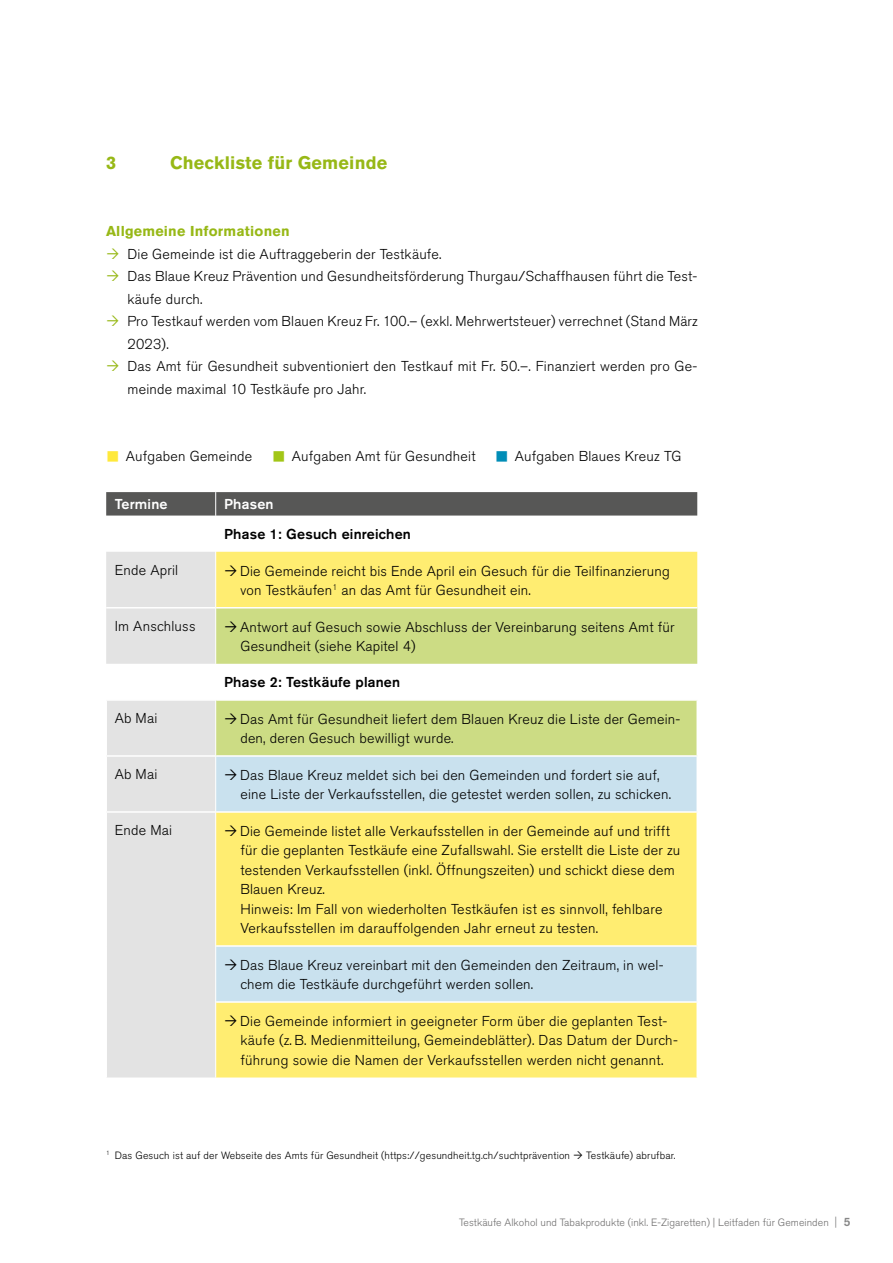
<style>
.page{position:relative;width:893px;height:1263px;background:#fff}
.page>*{position:absolute;margin:0;border:0;box-sizing:border-box;transform-origin:0 0}
.t1{font:700 18px "Akzidenz Grotesk Pro";letter-spacing:.01em;color:#97b816}
.t2{font:300 14.25px/19.5px "Akzidenz Grotesk Pro";letter-spacing:.015em;color:#000}
.t3{font:500 14.25px "Akzidenz Grotesk Pro";letter-spacing:.015em;color:#000}
.t4{font:700 14.25px "Akzidenz Grotesk Pro";letter-spacing:.015em;color:#97b816}
.t5{font:500 14.25px "Akzidenz Grotesk Pro";letter-spacing:.015em;color:#fff}
.t6{font:300 10.5px "Akzidenz Grotesk Pro";letter-spacing:.015em;color:#000}
.t7{font:300 10.5px "Akzidenz Grotesk Pro";letter-spacing:.005em;color:#706f6f}
.s1{color:#ffe93b}
.s2{color:#a2c617}
.s3{color:#008db7}
.s4{font-size:12px;color:#878787}
.s5{font-weight:500;font-size:12px;color:#878787}
</style>
<div class="page">
<div style="left:106px;top:552px;width:109px;height:525px;background:#e3e3e3"></div>
<div style="left:216px;top:552px;width:481px;height:525px;background:#ffed71"></div>
<svg style="left:216px;top:608px;width:481px;height:147px;fill:#ccdc84"></svg>
<svg style="left:216px;top:757px;width:480px;height:244px;fill:#ffed71"></svg>
<hr style="left:106px;top:607px;width:109px;height:1px;background:#fff">
<hr style="left:216px;top:607px;width:481px;height:1px;background:#fff">
<hr style="left:105px;top:701px;width:2px;height:54px;background:#fff">
<hr style="left:105px;top:699px;width:110px;height:2px;background:#fff">
<hr style="left:696px;top:701px;width:2px;height:54px;background:#fff">
<hr style="left:216px;top:699px;width:482px;height:2px;background:#fff">
<hr style="left:105px;top:757px;width:2px;height:54px;background:#fff">
<hr style="left:696px;top:757px;width:2px;height:54px;background:#fff">
<hr style="left:105px;top:813px;width:2px;height:133px;background:#fff">
<hr style="left:696px;top:813px;width:2px;height:132px;background:#fff">
<hr style="left:105px;top:946px;width:2px;height:56px;background:#fff">
<hr style="left:105px;top:1002px;width:2px;height:75px;background:#fff">
<hr style="left:696px;top:947px;width:2px;height:54px;background:#fff">
<hr style="left:696px;top:1003px;width:2px;height:74px;background:#fff">
<hr style="left:216px;top:1001px;width:482px;height:2px;background:#fff">
<hr style="left:105px;top:755px;width:110px;height:2px;background:#fff">
<hr style="left:216px;top:755px;width:482px;height:2px;background:#fff">
<hr style="left:105px;top:811px;width:110px;height:2px;background:#fff">
<hr style="left:216px;top:811px;width:482px;height:2px;background:#fff">
<hr style="left:216px;top:945px;width:482px;height:2px;background:#fff">
<div style="left:106px;top:492px;width:591px;height:23px;background:#575756"></div>
<svg style="left:225px;top:565px;width:12px;height:10px"></svg>
<svg style="left:225px;top:621px;width:12px;height:10px"></svg>
<svg style="left:225px;top:713px;width:12px;height:11px"></svg>
<svg style="left:225px;top:769px;width:12px;height:11px"></svg>
<svg style="left:225px;top:825px;width:12px;height:11px"></svg>
<svg style="left:225px;top:959px;width:12px;height:11px"></svg>
<svg style="left:225px;top:1015px;width:12px;height:11px"></svg>
<p class="t1" style="left:106px;top:151px;width:12px">3</p>
<p class="t1" style="left:170px;top:151px;width:219px">Checkliste für Gemeinde</p>
<p class="t4" style="left:106px;top:222px;width:185px">Allgemeine Informationen</p>
<p class="t2" style="left:128px;top:242px;width:572px;line-height:22.5px">Die Gemeinde ist die Auftraggeberin der Testkäufe.<br>Das Blaue Kreuz Prävention und Gesundheitsförderung Thurgau/Schaffhausen führt die Test&shy;käufe durch.<br>Pro Testkauf werden vom Blauen Kreuz Fr. 100.– (exkl. Mehrwertsteuer) verrechnet (Stand März 2023).<br>Das Amt für Gesundheit subventioniert den Testkauf mit Fr. 50.–. Finanziert werden pro Ge&shy;meinde maximal 10 Testkäufe pro Jahr.</p>
<p class="t2" style="left:106px;top:446px;width:577px"><span class="s1">■</span> Aufgaben Gemeinde <span class="s2">■</span> Aufgaben Amt für Gesundheit <span class="s3">■</span> Aufgaben Blaues Kreuz TG</p>
<p class="t5" style="left:115px;top:495px;width:54px">Termine</p>
<p class="t5" style="left:224px;top:495px;width:51px">Phasen</p>
<p class="t3" style="left:224px;top:525px;width:188px">Phase 1: Gesuch einreichen</p>
<p class="t2" style="left:115px;top:560px;width:65px">Ende April</p>
<p class="t2" style="left:240px;top:561px;width:431px">Die Gemeinde reicht bis Ende April ein Gesuch für die Teilfinanzierung von Testkäufen<sup>1</sup> an das Amt für Gesundheit ein.</p>
<p class="t2" style="left:115px;top:616px;width:82px">Im Anschluss</p>
<p class="t2" style="left:240px;top:617px;width:436px">Antwort auf Gesuch sowie Abschluss der Vereinbarung seitens Amt für<br>Gesundheit (siehe Kapitel 4)</p>
<p class="t3" style="left:224px;top:673px;width:177px">Phase 2: Testkäufe planen</p>
<p class="t2" style="left:115px;top:709px;width:44px">Ab Mai</p>
<p class="t2" style="left:240px;top:709px;width:442px">Das Amt für Gesundheit liefert dem Blauen Kreuz die Liste der Gemein&shy;den, deren Gesuch bewilligt wurde.</p>
<p class="t2" style="left:115px;top:765px;width:44px">Ab Mai</p>
<p class="t2" style="left:240px;top:765px;width:433px">Das Blaue Kreuz meldet sich bei den Gemeinden und fordert sie auf, eine Liste der Verkaufsstellen, die getestet werden sollen, zu schicken.</p>
<p class="t2" style="left:115px;top:821px;width:59px">Ende Mai</p>
<p class="t2" style="left:240px;top:821px;width:442px">Die Gemeinde listet alle Verkaufsstellen in der Gemeinde auf und trifft für die geplanten Testkäufe eine Zufallswahl. Sie erstellt die Liste der zu testenden Verkaufsstellen (inkl. Öffnungszeiten) und schickt diese dem Blauen Kreuz.<br>Hinweis: Im Fall von wiederholten Testkäufen ist es sinnvoll, fehlbare Verkaufsstellen im darauffolgenden Jahr erneut zu testen.</p>
<p class="t2" style="left:240px;top:955px;width:425px">Das Blaue Kreuz vereinbart mit den Gemeinden den Zeitraum, in wel&shy;chem die Testkäufe durchgeführt werden sollen.</p>
<p class="t2" style="left:240px;top:1011px;width:439px">Die Gemeinde informiert in geeigneter Form über die geplanten Test&shy;käufe (z.B. Medienmitteilung, Gemeindeblätter). Das Datum der Durch&shy;führung sowie die Namen der Verkaufsstellen werden nicht genannt.</p>
<p class="t6" style="left:106px;top:1148px;width:465px"><sup>1</sup> Das Gesuch ist auf der Webseite des Amts für Gesundheit (https://gesundheit.tg.ch/suchtprävention</p>
<p class="t6" style="left:586px;top:1148px;width:91px">Testkäufe) abrufbar.</p>
<p class="t7" style="left:459px;top:1216px;width:393px">Testkäufe Alkohol und Tabakprodukte (inkl. E-Zigaretten) | Leitfaden für Gemeinden <span class="s4">|</span> <span class="s5">5</span></p>
</div>
